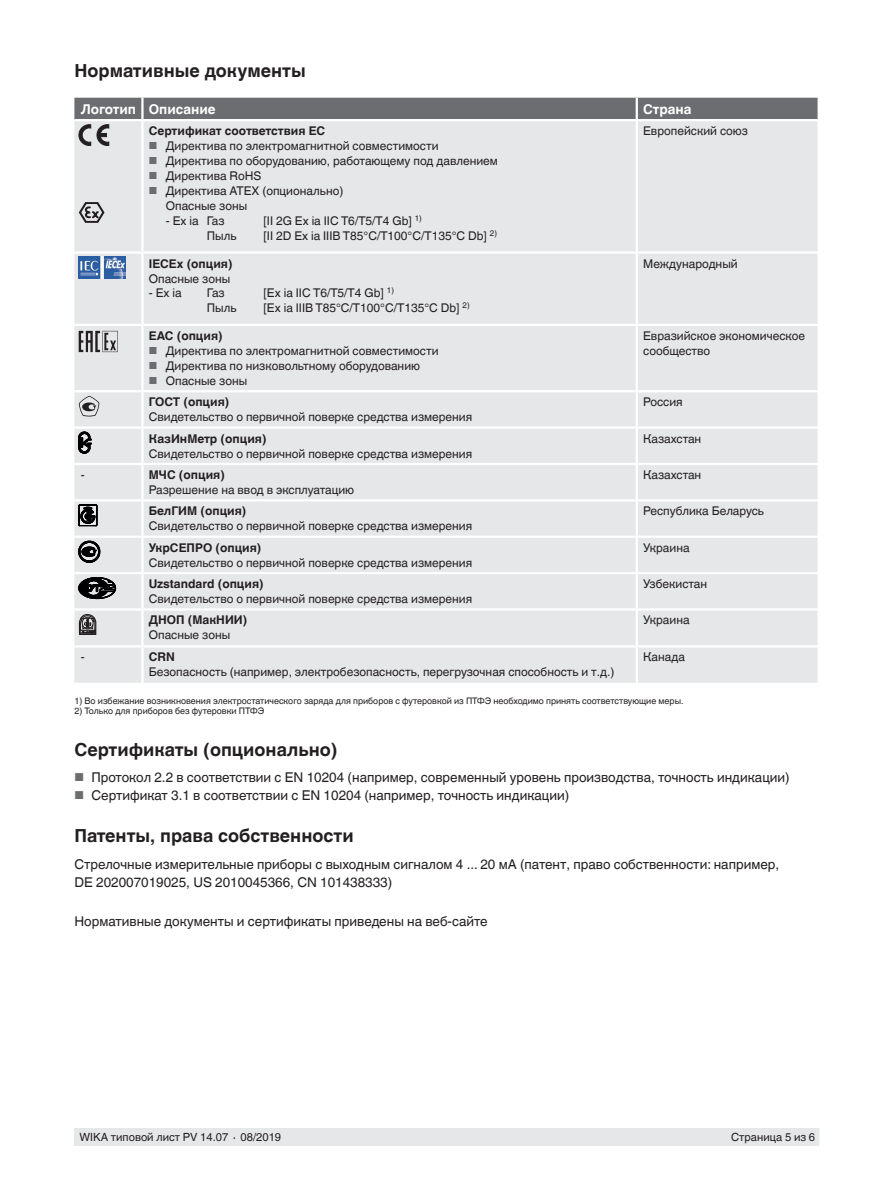
<style>
.page{position:relative;width:893px;height:1188px;background:#fff}
.page>*{position:absolute;margin:0;border:0;box-sizing:border-box;transform-origin:0 0}
.t1{font:700 18px "Helvetica World";color:#231f20}
.t2{font:13.5px/18px "Helvetica World";color:#231f20}
.t3{font:700 13.5px "Helvetica World";color:#fff}
.t4{font:12px/15px "Helvetica World";color:#231f20}
.t5{font:700 12px "Helvetica World";color:#231f20}
.t6{font:11.25px "Helvetica World";color:#231f20}
.t7{font:9px "Helvetica World";color:#231f20}
.s1{font-size:10.2px;color:#6c6d70}
.s2{font-size:11.55px;color:#6c6d70}
</style>
<div class="page">
<div style="left:75px;top:1128px;width:744px;height:17px;background:#e6e7e9"></div>
<div style="left:74px;top:145px;width:744px;height:538px;background:#e6e7e9"></div>
<hr style="left:142px;top:324px;width:495px;height:2px;background:#fff">
<hr style="left:142px;top:426px;width:495px;height:3px;background:#fff">
<hr style="left:141px;top:429px;width:3px;height:34px;background:#fff">
<hr style="left:636px;top:429px;width:2px;height:34px;background:#fff">
<hr style="left:141px;top:501px;width:3px;height:35px;background:#fff">
<hr style="left:636px;top:501px;width:2px;height:35px;background:#fff">
<hr style="left:636px;top:611px;width:2px;height:34px;background:#fff">
<hr style="left:142px;top:390px;width:495px;height:2px;background:#fff">
<hr style="left:637px;top:390px;width:181px;height:2px;background:#fff">
<hr style="left:142px;top:536px;width:495px;height:2px;background:#fff">
<hr style="left:141px;top:538px;width:3px;height:34px;background:#fff">
<hr style="left:637px;top:536px;width:181px;height:2px;background:#fff">
<hr style="left:636px;top:538px;width:2px;height:34px;background:#fff">
<hr style="left:142px;top:572px;width:495px;height:2px;background:#fff">
<hr style="left:637px;top:572px;width:181px;height:2px;background:#fff">
<hr style="left:142px;top:645px;width:495px;height:3px;background:#fff">
<hr style="left:637px;top:645px;width:181px;height:3px;background:#fff">
<hr style="left:74px;top:390px;width:68px;height:2px;background:#fff">
<hr style="left:74px;top:536px;width:68px;height:2px;background:#fff">
<hr style="left:74px;top:572px;width:68px;height:2px;background:#fff">
<hr style="left:141px;top:611px;width:3px;height:34px;background:#fff">
<hr style="left:74px;top:645px;width:68px;height:3px;background:#fff">
<hr style="left:74px;top:499px;width:68px;height:2px;background:#fff">
<hr style="left:142px;top:499px;width:495px;height:2px;background:#fff">
<hr style="left:637px;top:499px;width:181px;height:2px;background:#fff">
<hr style="left:74px;top:608px;width:68px;height:3px;background:#fff">
<hr style="left:142px;top:608px;width:495px;height:3px;background:#fff">
<hr style="left:637px;top:608px;width:181px;height:3px;background:#fff">
<hr style="left:74px;top:251px;width:68px;height:3px;background:#fff">
<hr style="left:74px;top:463px;width:68px;height:2px;background:#fff">
<hr style="left:142px;top:463px;width:495px;height:2px;background:#fff">
<hr style="left:141px;top:465px;width:3px;height:34px;background:#fff">
<hr style="left:637px;top:463px;width:181px;height:2px;background:#fff">
<hr style="left:636px;top:465px;width:2px;height:34px;background:#fff">
<hr style="left:141px;top:574px;width:3px;height:34px;background:#fff">
<hr style="left:636px;top:574px;width:2px;height:34px;background:#fff">
<hr style="left:142px;top:251px;width:495px;height:3px;background:#fff">
<hr style="left:637px;top:251px;width:181px;height:3px;background:#fff">
<hr style="left:74px;top:426px;width:68px;height:3px;background:#fff">
<hr style="left:637px;top:426px;width:181px;height:3px;background:#fff">
<hr style="left:636px;top:121px;width:2px;height:130px;background:#fff">
<hr style="left:636px;top:254px;width:2px;height:70px;background:#fff">
<hr style="left:637px;top:324px;width:181px;height:2px;background:#fff">
<hr style="left:141px;top:121px;width:3px;height:130px;background:#fff">
<hr style="left:141px;top:254px;width:3px;height:70px;background:#fff">
<hr style="left:74px;top:324px;width:68px;height:2px;background:#fff">
<hr style="left:636px;top:326px;width:2px;height:64px;background:#fff">
<hr style="left:636px;top:392px;width:2px;height:34px;background:#fff">
<hr style="left:636px;top:648px;width:2px;height:35px;background:#fff">
<hr style="left:141px;top:326px;width:3px;height:64px;background:#fff">
<hr style="left:141px;top:392px;width:3px;height:34px;background:#fff">
<hr style="left:141px;top:648px;width:3px;height:35px;background:#fff">
<svg style="left:74px;top:98px;width:744px;height:47px;background:#aeafb2"></svg>
<svg style="left:79px;top:202px;width:26px;height:21px"></svg>
<img style="left:79px;top:257px;width:47px;height:21px">
<svg style="left:79px;top:331px;width:39px;height:21px"></svg>
<svg style="left:79px;top:396px;width:20px;height:21px"></svg>
<svg style="left:79px;top:432px;width:12px;height:21px"></svg>
<svg style="left:79px;top:505px;width:18px;height:21px"></svg>
<svg style="left:79px;top:541px;width:21px;height:21px"></svg>
<svg style="left:79px;top:577px;width:37px;height:22px"></svg>
<svg style="left:79px;top:614px;width:17px;height:21px"></svg>
<h1 class="t1" style="left:74px;top:60px;width:233px">Нормативные документы</h1>
<p class="t3" style="left:81px;top:101px;width:136px">Логотип Описание</p>
<p class="t3" style="left:643px;top:101px;width:50px">Страна</p>
<p class="t5" style="left:149px;top:124px;width:178px">Сертификат соответствия ЕС</p>
<p class="t4" style="left:149px;top:138px;width:291px"><span class="s1">■</span> Директива по электромагнитной совместимости</p>
<p class="t4" style="left:149px;top:153px;width:351px"><span class="s1">■</span> Директива по оборудованию, работающему под давлением</p>
<p class="t4" style="left:149px;top:168px;width:114px"><span class="s1">■</span> Директива RoHS</p>
<p class="t4" style="left:166px;top:183px;width:179px;text-indent:-17px"><span class="s1">■</span> Директива ATEX (опционально)<br>Опасные зоны</p>
<p class="t4" style="left:166px;top:213px;width:60px">- Ex ia Газ</p>
<p class="t4" style="left:264px;top:213px;width:160px">[II 2G Ex ia IIC T6/T5/T4 Gb] <sup>1)</sup></p>
<p class="t4" style="left:207px;top:228px;width:31px">Пыль</p>
<p class="t4" style="left:264px;top:228px;width:235px">[II 2D Ex ia IIIB T85°C/T100°C/T135°C Db] <sup>2)</sup></p>
<p class="t4" style="left:643px;top:123px;width:106px">Европейский союз</p>
<p class="t5" style="left:149px;top:256px;width:85px">IECEx (опция)</p>
<p class="t4" style="left:149px;top:271px;width:83px">Опасные зоны</p>
<p class="t4" style="left:149px;top:285px;width:34px">- Ex ia</p>
<p class="t4" style="left:207px;top:285px;width:19px">Газ</p>
<p class="t4" style="left:264px;top:285px;width:132px">[Ex ia IIC T6/T5/T4 Gb] <sup>1)</sup></p>
<p class="t4" style="left:207px;top:300px;width:31px">Пыль</p>
<p class="t4" style="left:264px;top:300px;width:208px">[Ex ia IIIB T85°C/T100°C/T135°C Db] <sup>2)</sup></p>
<p class="t4" style="left:643px;top:256px;width:96px">Международный</p>
<p class="t5" style="left:149px;top:329px;width:75px">EAC (опция)</p>
<p class="t4" style="left:149px;top:343px;width:291px"><span class="s1">■</span> Директива по электромагнитной совместимости</p>
<p class="t4" style="left:149px;top:358px;width:273px"><span class="s1">■</span> Директива по низковольтному оборудованию</p>
<p class="t4" style="left:149px;top:373px;width:100px"><span class="s1">■</span> Опасные зоны</p>
<p class="t4" style="left:643px;top:328px;width:163px">Евразийское экономическое сообщество</p>
<p class="t5" style="left:149px;top:395px;width:82px">ГОСТ (опция)</p>
<p class="t4" style="left:149px;top:410px;width:325px">Свидетельство о первичной поверке средства измерения</p>
<p class="t4" style="left:643px;top:395px;width:41px">Россия</p>
<p class="t5" style="left:149px;top:431px;width:119px">КазИнМетр (опция)</p>
<p class="t4" style="left:149px;top:446px;width:325px">Свидетельство о первичной поверке средства измерения</p>
<p class="t4" style="left:643px;top:431px;width:60px">Казахстан</p>
<p class="t4" style="left:81px;top:467px;width:5px">-</p>
<p class="t5" style="left:149px;top:468px;width:77px">МЧС (опция)</p>
<p class="t4" style="left:149px;top:482px;width:207px">Разрешение на ввод в эксплуатацию</p>
<p class="t4" style="left:643px;top:467px;width:60px">Казахстан</p>
<p class="t5" style="left:149px;top:504px;width:99px">БелГИМ (опция)</p>
<p class="t4" style="left:149px;top:519px;width:325px">Свидетельство о первичной поверке средства измерения</p>
<p class="t4" style="left:643px;top:504px;width:122px">Республика Беларусь</p>
<p class="t5" style="left:149px;top:541px;width:114px">УкрСЕПРО (опция)</p>
<p class="t4" style="left:149px;top:555px;width:325px">Свидетельство о первичной поверке средства измерения</p>
<p class="t4" style="left:643px;top:540px;width:48px">Украина</p>
<p class="t5" style="left:149px;top:577px;width:116px">Uzstandard (опция)</p>
<p class="t4" style="left:149px;top:591px;width:325px">Свидетельство о первичной поверке средства измерения</p>
<p class="t4" style="left:643px;top:576px;width:65px">Узбекистан</p>
<p class="t5" style="left:149px;top:613px;width:100px">ДНОП (МакНИИ)</p>
<p class="t4" style="left:149px;top:628px;width:83px">Опасные зоны</p>
<p class="t4" style="left:643px;top:613px;width:48px">Украина</p>
<p class="t4" style="left:81px;top:650px;width:5px">-</p>
<p class="t5" style="left:149px;top:650px;width:27px">CRN</p>
<p class="t4" style="left:149px;top:665px;width:467px">Безопасность (например, электробезопасность, перегрузочная способность и т.д.)</p>
<p class="t4" style="left:643px;top:650px;width:43px">Канада</p>
<p class="t7" style="left:74px;top:695px;width:611px">1) Во избежание возникновения электростатического заряда для приборов с футеровкой из ПТФЭ необходимо принять соответствующие меры.</p>
<p class="t7" style="left:74px;top:706px;width:191px">2) Только для приборов без футеровки ПТФЭ</p>
<h1 class="t1" style="left:74px;top:740px;width:265px">Сертификаты (опционально)</h1>
<p class="t2" style="left:74px;top:768px;width:717px"><span class="s2">■</span> Протокол 2.2 в соответствии с EN 10204 (например, современный уровень производства, точность индикации)</p>
<p class="t2" style="left:74px;top:786px;width:496px"><span class="s2">■</span> Сертификат 3.1 в соответствии с EN 10204 (например, точность индикации)</p>
<h1 class="t1" style="left:74px;top:825px;width:281px">Патенты, права собственности</h1>
<p class="t2" style="left:74px;top:855px;width:706px">Стрелочные измерительные приборы с выходным сигналом 4 ... 20 мА (патент, право собственности: например,<br>DE 202007019025, US 2010045366, CN 101438333)</p>
<p class="t2" style="left:74px;top:912px;width:415px">Нормативные документы и сертификаты приведены на веб-сайте</p>
<p class="t6" style="left:80px;top:1131px;width:203px">WIKA типовой лист PV 14.07 ∙ 08/2019</p>
<p class="t6" style="left:731px;top:1131px;width:86px">Страница 5 из 6</p>
</div>
